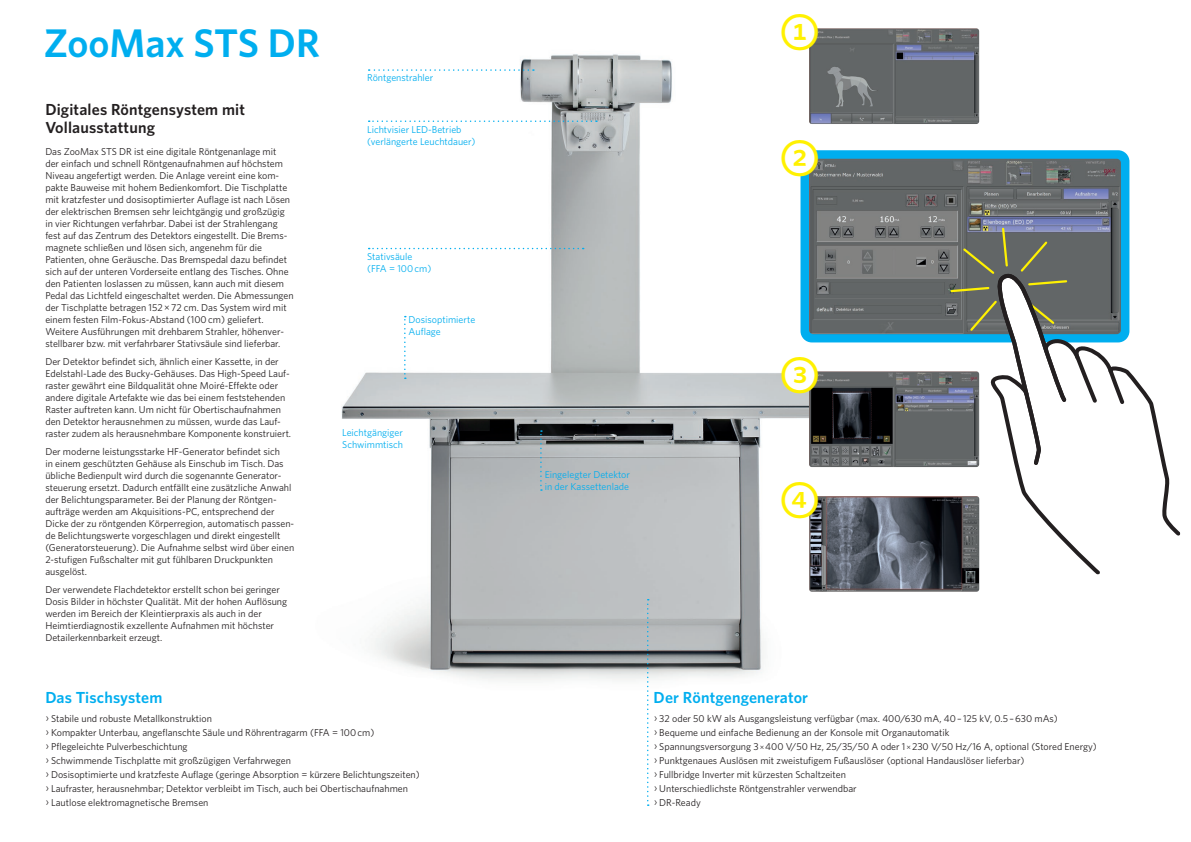
<style>
.page{position:relative;width:1191px;height:842px;background:#fff}
.page>*{position:absolute;margin:0;border:0;box-sizing:border-box;transform-origin:0 0}
.t1{font:600 40px "Whitney";color:#00aeef}
.t2{font:37.2px "Whitney Index White Round Bd";color:#fff101}
.t3{font:600 16px/18px "Whitney";letter-spacing:.01em;color:#231f20}
.t4{font:600 16px "Whitney";letter-spacing:.01em;color:#00aeef}
.t5{font:10px/12px "Whitney";color:#231f20}
.t6{font:10px/12px "Whitney";color:#00aeef}
.s1{font-size:8px}
</style>
<div class="page">
<img style="left:341px;top:54px;width:585px;height:626px">
<div style="left:800px;top:150px;width:329px;height:192px;background:#00aeef;border-radius:11px"></div>
<img style="left:809px;top:159px;width:312px;height:175px">
<img style="left:809px;top:28px;width:170px;height:96px">
<img style="left:809px;top:371px;width:140px;height:96px">
<svg style="left:949px;top:226px;width:232px;height:359px"></svg>
<img style="left:809px;top:496px;width:170px;height:96px">
<svg style="left:404px;top:316px;width:2px;height:63px"></svg>
<svg style="left:369px;top:69px;width:165px;height:2px"></svg>
<svg style="left:369px;top:120px;width:228px;height:2px"></svg>
<svg style="left:369px;top:248px;width:214px;height:1px"></svg>
<div style="left:782px;top:15px;width:34px;height:34px;background:#fff;border-radius:50%"></div>
<div style="left:783px;top:141px;width:34px;height:35px;background:#fff;border-radius:50%"></div>
<div style="left:783px;top:358px;width:34px;height:34px;background:#fff;border-radius:50%"></div>
<div style="left:783px;top:483px;width:34px;height:34px;background:#fff;border-radius:50%"></div>
<svg style="left:540px;top:430px;width:2px;height:61px"></svg>
<svg style="left:647px;top:599px;width:2px;height:207px"></svg>
<h1 class="t1" style="left:44px;top:19px;width:277px">ZooMax STS DR</h1>
<h3 class="t3" style="left:45px;top:100px;width:201px">Digitales Röntgensystem mit<br>Vollausstattung</h3>
<p class="t5" style="left:45px;top:145px;width:250px">Das ZooMax STS DR ist eine digitale Röntgenanlage mit<br>der einfach und schnell Röntgenaufnahmen auf höchstem Niveau angefertigt werden. Die Anlage vereint eine kom&shy;pakte Bauweise mit hohem Bedienkomfort. Die Tischplatte mit kratzfester und dosisoptimierter Auflage ist nach Lösen der elektrischen Bremsen sehr leichtgängig und großzügig in vier Richtungen verfahrbar. Dabei ist der Strahlengang fest auf das Zentrum des Detektors eingestellt. Die Brems&shy;magnete schließen und lösen sich, angenehm für die Patienten, ohne Geräusche. Das Bremspedal dazu befindet sich auf der unteren Vorderseite entlang des Tisches. Ohne den Patienten loslassen zu müssen, kann auch mit diesem Pedal das Lichtfeld eingeschaltet werden. Die Abmessungen der Tischplatte betragen 152µ72 cm. Das System wird mit einem festen Film-Fokus-Abstand (100 cm) geliefert.<br>Weitere Ausführungen mit drehbarem Strahler, höhenver&shy;stellbarer bzw. mit verfahrbarer Stativsäule sind lieferbar.</p>
<p class="t5" style="left:45px;top:355px;width:247px">Der Detektor befindet sich, ähnlich einer Kassette, in der Edelstahl-Lade des Bucky-Gehäuses. Das High-Speed Lauf&shy;raster gewährt eine Bildqualität ohne Moiré-Effekte oder andere digitale Artefakte wie das bei einem feststehenden Raster auftreten kann. Um nicht für Obertischaufnahmen den Detektor herausnehmen zu müssen, wurde das Lauf&shy;raster zudem als herausnehmbare Komponente konstruiert.</p>
<p class="t5" style="left:45px;top:445px;width:250px">Der moderne leistungsstarke HF-Generator befindet sich<br>in einem geschützten Gehäuse als Einschub im Tisch. Das übliche Bedienpult wird durch die sogenannte Generator&shy;steuerung ersetzt. Dadurch entfällt eine zusätzliche Anwahl der Belichtungsparameter. Bei der Planung der Röntgen&shy;aufträge werden am Akquisitions-PC, entsprechend der Dicke der zu röntgenden Körperregion, automatisch passen&shy;de Belichtungswerte vorgeschlagen und direkt eingestellt (Generatorsteuerung). Die Aufnahme selbst wird über einen 2-stufigen Fußschalter mit gut fühlbaren Druckpunkten ausgelöst.</p>
<p class="t5" style="left:45px;top:583px;width:243px">Der verwendete Flachdetektor erstellt schon bei geringer Dosis Bilder in höchster Qualität. Mit der hohen Auflösung werden im Bereich der Kleintierpraxis als auch in der Heimtierdiagnostik exzellente Aufnahmen mit höchster Detailerkennbarkeit erzeugt.</p>
<h3 class="t4" style="left:45px;top:688px;width:119px">Das Tischsystem</h3>
<p class="t6" style="left:367px;top:71px;width:68px">Röntgenstrahler</p>
<p class="t6" style="left:367px;top:123px;width:110px">Lichtvisier LED-Betrieb (verlängerte Leuchtdauer)</p>
<p class="t6" style="left:367px;top:250px;width:66px">Stativsäule (FFA = 100cm)</p>
<p class="t6" style="left:408px;top:313px;width:68px">Dosisoptimierte<br>Auflage</p>
<p class="t6" style="left:342px;top:426px;width:62px">Leichtgängiger<br>Schwimmtisch</p>
<p class="t5" style="left:46px;top:711px;width:375px;line-height:14px">› Stabile und robuste Metallkonstruktion<br>› Kompakter Unterbau, angeflanschte Säule und Röhrentragarm (FFA = 100cm)<br>› Pflegeleichte Pulverbeschichtung<br>› Schwimmende Tischplatte mit großzügigen Verfahrwegen<br>› Dosisoptimierte und kratzfeste Auflage (geringe Absorption = kürzere Belichtungszeiten) › Laufraster, herausnehmbar; Detektor verbleibt im Tisch, auch bei Obertischaufnahmen<br>› Lautlose elektromagnetische Bremsen</p>
<h2 class="t2" style="left:781px;top:14px;width:39px">1</h2>
<h2 class="t2" style="left:781px;top:140px;width:39px">2</h2>
<p class="t6" style="left:545px;top:468px;width:87px">Eingelegter Detektor in der Kassettenlade</p>
<h2 class="t2" style="left:781px;top:357px;width:39px">3</h2>
<h2 class="t2" style="left:781px;top:482px;width:39px">4</h2>
<h3 class="t4" style="left:653px;top:688px;width:156px">Der Röntgengenerator</h3>
<p class="t5" style="left:654px;top:711px;width:444px;line-height:14px">› 32 oder 50 kW als Ausgangsleistung verfügbar (max. 400/630 mA, 40– 125 kV, 0.5–630 mAs)<br>› Bequeme und einfache Bedienung an der Konsole mit Organautomatik<br>› Spannungsversorgung 3<span class="s1">µ</span>400 V/50 Hz, 25/35/50 A oder 1<span class="s1">µ</span>230 V/50 Hz/16 A, optional (Stored Energy) › Punktgenaues Auslösen mit zweistufigem Fußauslöser (optional Handauslöser lieferbar)<br>› Fullbridge Inverter mit kürzesten Schaltzeiten<br>› Unterschiedlichste Röntgenstrahler verwendbar<br>› DR-Ready</p>
</div>
